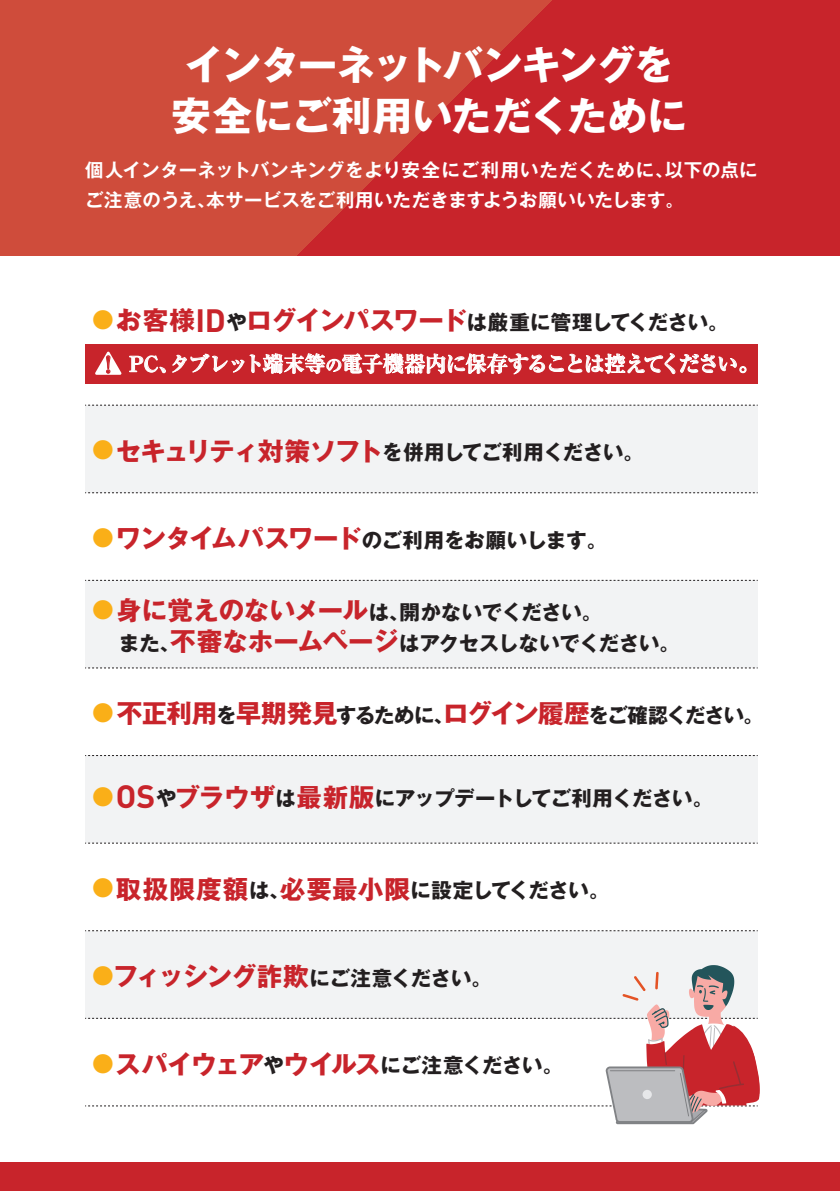
<style>
.page{position:relative;width:840px;height:1191px;background:#fff}
.page>*{position:absolute;margin:0;border:0;box-sizing:border-box;transform-origin:0 0}
.t1{font:700 39.6px/51px "Gothic MB101 Pro";letter-spacing:-.025em;color:#fff;text-align:center}
.t2{font:700 25.6px "Gothic MB101 Pro";letter-spacing:-.075em;color:#c8242b}
.t3{font:700 expanded 21.2px "Ryumin Pr 6 N";letter-spacing:-.075em;color:#fff}
.t4{font:700 20.4px/30.8px "Gothic MB101 Pro";letter-spacing:-.015em;color:#231f20}
.t5{font:700 20.4px "Gothic MB101 Pro";letter-spacing:-.055em;color:#231f20}
.t6{font:700 18.4px/29.8px "Gothic MB101 Pro De";letter-spacing:.015em;color:#fff}
.s1{font-size:21.6px;color:#faaf18}
.s2{font-size:25.6px;color:#c8242b}
.s3{font-family:"DIN Pro";font-size:31.8px;color:#c8242b}
.s4{font-size:22.6px;color:#c8242b}
.s5{font-size:17px}
.s6{font-size:20.4px;color:#231f20}
</style>
<div class="page">
<svg style="left:0;top:0;width:839px;height:255px;background:#cb3833"></svg>
<div style="left:0;top:1162px;width:839px;height:29px;background:#c8242b"></div>
<div style="left:85px;top:405px;width:672px;height:88px;background:#f2f3f4"></div>
<div style="left:85px;top:580px;width:672px;height:88px;background:#f2f3f4"></div>
<div style="left:85px;top:755px;width:672px;height:88px;background:#f2f3f4"></div>
<div style="left:85px;top:930px;width:672px;height:88px;background:#f2f3f4"></div>
<hr style="left:0;top:941px;width:1px;height:250px;background:#fff">
<svg style="left:85px;top:405px;width:672px;height:1px"></svg>
<svg style="left:85px;top:492px;width:672px;height:1px"></svg>
<svg style="left:85px;top:580px;width:672px;height:1px"></svg>
<svg style="left:85px;top:667px;width:672px;height:1px"></svg>
<svg style="left:85px;top:755px;width:672px;height:1px"></svg>
<svg style="left:85px;top:842px;width:672px;height:1px"></svg>
<svg style="left:85px;top:930px;width:672px;height:1px"></svg>
<div style="left:85px;top:344px;width:672px;height:39px;background:#c8242b"></div>
<svg style="left:129px;top:355px;width:37px;height:18px"></svg>
<svg style="left:172px;top:353px;width:574px;height:22px"></svg>
<svg style="left:95px;top:351px;width:27px;height:24px"></svg>
<svg style="left:85px;top:965px;width:674px;height:159px"></svg>
<div style="left:642px;top:1089px;width:9px;height:10px;background:#e6e7e9;border-radius:50%"></div>
<h1 class="t1" style="left:171px;top:35px;width:517px">インターネットバンキングを安全にご利用いただくために</h1>
<p class="t6" style="left:85px;top:153px;width:673px">個人インターネットバンキングをより安全にご利用いただくために、以下の点にご注意のうえ、本サービスをご利用いただきますようお願いいたします。</p>
<p class="t4" style="left:92px;top:304px;width:637px"><span class="s1">●</span><span class="s2">お客様</span><span class="s3">ID</span>や<span class="s2">ログインパスワード</span>は厳重に管理してください。</p>
<p class="t3" style="left:97px;top:347px;width:664px"><span class="s4">！</span> PC、タブレット端末等<span class="s5">の</span>電子機器内に保存することは控えてください。</p>
<p class="t4" style="left:92px;top:434px;width:553px"><span class="s1">●</span><span class="s2">セキュリティ対策ソフト</span>を併用してご利用ください。</p>
<p class="t4" style="left:92px;top:522px;width:516px"><span class="s1">●</span><span class="s2">ワンタイムパスワード</span>のご利用をお願いします。</p>
<p class="t4" style="left:119px;top:594px;width:562px;text-indent:-27px"><span class="s1">●</span><span class="s2">身に覚えのないメール</span>は、開かないでください。<br>また、<span class="s2">不審なホームページ</span>はアクセスしないでください。</p>
<p class="t5" style="left:92px;top:698px;width:672px"><span class="s1">●</span> <span class="s2">不正利用</span>を<span class="s2">早期発見</span>するために、<span class="s2">ログイン履歴</span>をご確認ください。</p>
<p class="t4" style="left:92px;top:780px;width:622px"><span class="s1">●</span><span class="s3">OS</span>や<span class="s2">ブラウザ</span>は<span class="s2">最新版</span>にアップデートしてご利用ください。</p>
<p class="t4" style="left:92px;top:872px;width:518px"><span class="s1">●</span><span class="s2">取扱限度額</span>は、<span class="s2">必要最小限</span>に設定してください。</p>
<p class="t4" style="left:92px;top:960px;width:401px"><span class="s1">●</span><span class="s2">フィッシング詐欺</span>にご注意ください。</p>
<p class="t2" style="left:92px;top:1042px;width:472px"><span class="s1">●</span>スパイウェア<span class="s6">や</span>ウイルス<span class="s6">にご注意ください。</span></p>
</div>
